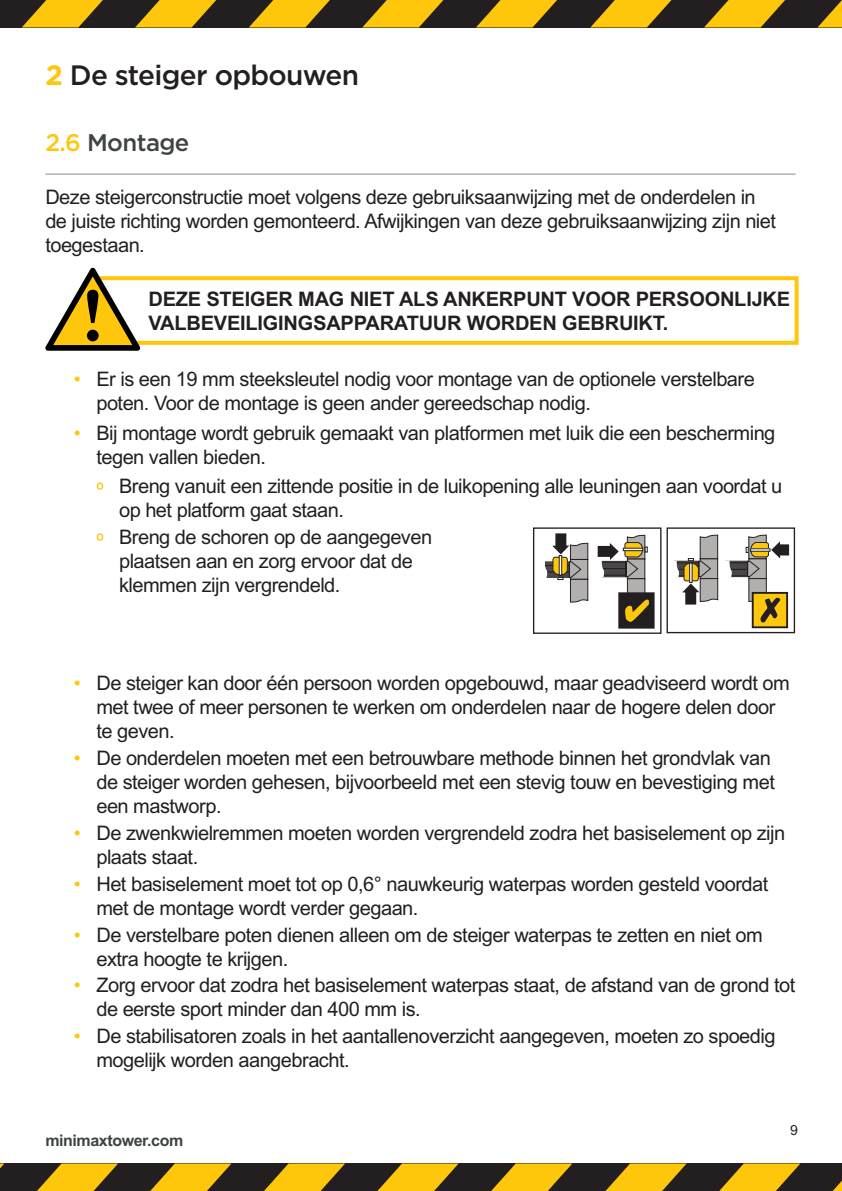
<style>
.page{position:relative;width:842px;height:1191px;background:#fff}
.page>*{position:absolute;margin:0;border:0;box-sizing:border-box;transform-origin:0 0}
.t1{font:500 28px "Gotham";letter-spacing:-.025em;color:#231f20}
.t2{font:500 24px "Gotham";letter-spacing:-.025em;color:#3d4443}
.t3{font:20px/24px "Arial MT Std";letter-spacing:-.025em;color:#231f20}
.t4{font:700 20px/24px "Arial MT Std";letter-spacing:-.01em;color:#231f20}
.t5{font:700 16px "Arial MT Std";letter-spacing:-.025em;color:#3d4443}
.t6{font:14px "Arial MT Std";color:#231f20}
.s1{font-weight:700;color:#fec70c}
.s2{color:#fec70c}
</style>
<div class="page">
<div style="left:0;top:1163px;width:842px;height:28px;background:#231f20"></div>
<svg style="left:0;top:1163px;width:4px;height:6px"></svg>
<svg style="left:37px;top:1163px;width:81px;height:28px"></svg>
<svg style="left:150px;top:1163px;width:81px;height:28px"></svg>
<svg style="left:264px;top:1163px;width:81px;height:28px"></svg>
<svg style="left:377px;top:1163px;width:82px;height:28px"></svg>
<svg style="left:491px;top:1163px;width:81px;height:28px"></svg>
<svg style="left:605px;top:1163px;width:82px;height:28px"></svg>
<svg style="left:719px;top:1163px;width:81px;height:28px"></svg>
<svg style="left:833px;top:1180px;width:9px;height:11px"></svg>
<div style="left:0;top:0;width:842px;height:27px;background:#231f20"></div>
<svg style="left:22px;top:0;width:81px;height:27px"></svg>
<svg style="left:135px;top:0;width:81px;height:27px"></svg>
<svg style="left:249px;top:0;width:81px;height:27px"></svg>
<svg style="left:362px;top:0;width:82px;height:27px"></svg>
<svg style="left:476px;top:0;width:81px;height:27px"></svg>
<svg style="left:591px;top:0;width:81px;height:27px"></svg>
<svg style="left:704px;top:0;width:81px;height:27px"></svg>
<svg style="left:818px;top:0;width:24px;height:27px"></svg>
<hr style="left:45px;top:173px;width:751px;height:2px;background:#a7adb5">
<div style="left:94px;top:276px;width:705px;height:69px;border:4px solid #fec70c"></div>
<svg style="left:45px;top:268px;width:95px;height:83px"></svg>
<div style="left:533px;top:527px;width:128px;height:107px;border:1px solid #231f20"></div>
<svg style="left:540px;top:533px;width:48px;height:101px"></svg>
<div style="left:619px;top:593px;width:35px;height:34px;background:#231f20"></div>
<div style="left:618px;top:592px;width:37px;height:36px;border:2px solid #231f20"></div>
<svg style="left:597px;top:534px;width:52px;height:88px"></svg>
<div style="left:666px;top:527px;width:129px;height:106px;border:1px solid #231f20"></div>
<svg style="left:674px;top:534px;width:44px;height:70px"></svg>
<div style="left:753px;top:593px;width:34px;height:34px;background:#fec70c"></div>
<div style="left:752px;top:592px;width:36px;height:36px;border:2px solid #231f20"></div>
<svg style="left:725px;top:534px;width:64px;height:89px"></svg>
<p class="t1" style="left:45px;top:57px;width:315px"><span class="s1">2</span> De steiger opbouwen</p>
<p class="t2" style="left:45px;top:126px;width:146px"><span class="s2">2.6</span> Montage</p>
<p class="t3" style="left:45px;top:185px;width:732px">Deze steigerconstructie moet volgens deze gebruiksaanwijzing met de onderdelen in de juiste richting worden gemonteerd. Afwijkingen van deze gebruiksaanwijzing zijn niet toegestaan.</p>
<p class="t4" style="left:149px;top:286px;width:643px">DEZE STEIGER MAG NIET ALS ANKERPUNT VOOR PERSOONLIJKE<br>VALBEVEILIGINGSAPPARATUUR WORDEN GEBRUIKT.</p>
<p class="t3" style="left:96px;top:367px;width:660px;text-indent:-23px"><span class="s2">•</span> Er is een 19 mm steeksleutel nodig voor montage van de optionele verstelbare poten. Voor de montage is geen ander gereedschap nodig.</p>
<p class="t3" style="left:96px;top:421px;width:680px;text-indent:-23px"><span class="s2">•</span> Bij montage wordt gebruik gemaakt van platformen met luik die een bescherming tegen vallen bieden.</p>
<p class="t3" style="left:119px;top:474px;width:665px;text-indent:-23px"><span class="s2">º</span> Breng vanuit een zittende positie in de luikopening alle leuningen aan voordat u op het platform gaat staan.</p>
<p class="t3" style="left:119px;top:525px;width:315px;text-indent:-23px"><span class="s2">º</span> Breng de schoren op de aangegeven plaatsen aan en zorg ervoor dat de klemmen zijn vergrendeld.</p>
<p class="t3" style="left:96px;top:671px;width:695px;text-indent:-23px"><span class="s2">•</span> De steiger kan door één persoon worden opgebouwd, maar geadviseerd wordt om met twee of meer personen te werken om onderdelen naar de hogere delen door te geven.</p>
<p class="t3" style="left:96px;top:746px;width:680px;text-indent:-23px"><span class="s2">•</span> De onderdelen moeten met een betrouwbare methode binnen het grondvlak van de steiger worden gehesen, bijvoorbeeld met een stevig touw en bevestiging met een mastworp.</p>
<p class="t3" style="left:96px;top:820px;width:690px;text-indent:-23px"><span class="s2">•</span> De zwenkwielremmen moeten worden vergrendeld zodra het basiselement op zijn plaats staat.</p>
<p class="t3" style="left:96px;top:871px;width:673px;text-indent:-23px"><span class="s2">•</span> Het basiselement moet tot op 0,6° nauwkeurig waterpas worden gesteld voordat met de montage wordt verder gegaan.</p>
<p class="t3" style="left:96px;top:922px;width:668px;text-indent:-23px"><span class="s2">•</span> De verstelbare poten dienen alleen om de steiger waterpas te zetten en niet om extra hoogte te krijgen.</p>
<p class="t3" style="left:96px;top:973px;width:700px;text-indent:-23px"><span class="s2">•</span> Zorg ervoor dat zodra het basiselement waterpas staat, de afstand van de grond tot de eerste sport minder dan 400 mm is.</p>
<p class="t3" style="left:96px;top:1024px;width:681px;text-indent:-23px"><span class="s2">•</span> De stabilisatoren zoals in het aantallenoverzicht aangegeven, moeten zo spoedig mogelijk worden aangebracht.</p>
<p class="t5" style="left:45px;top:1131px;width:140px">minimaxtower.com</p>
<p class="t6" style="left:790px;top:1122px;width:9px">9</p>
</div>
